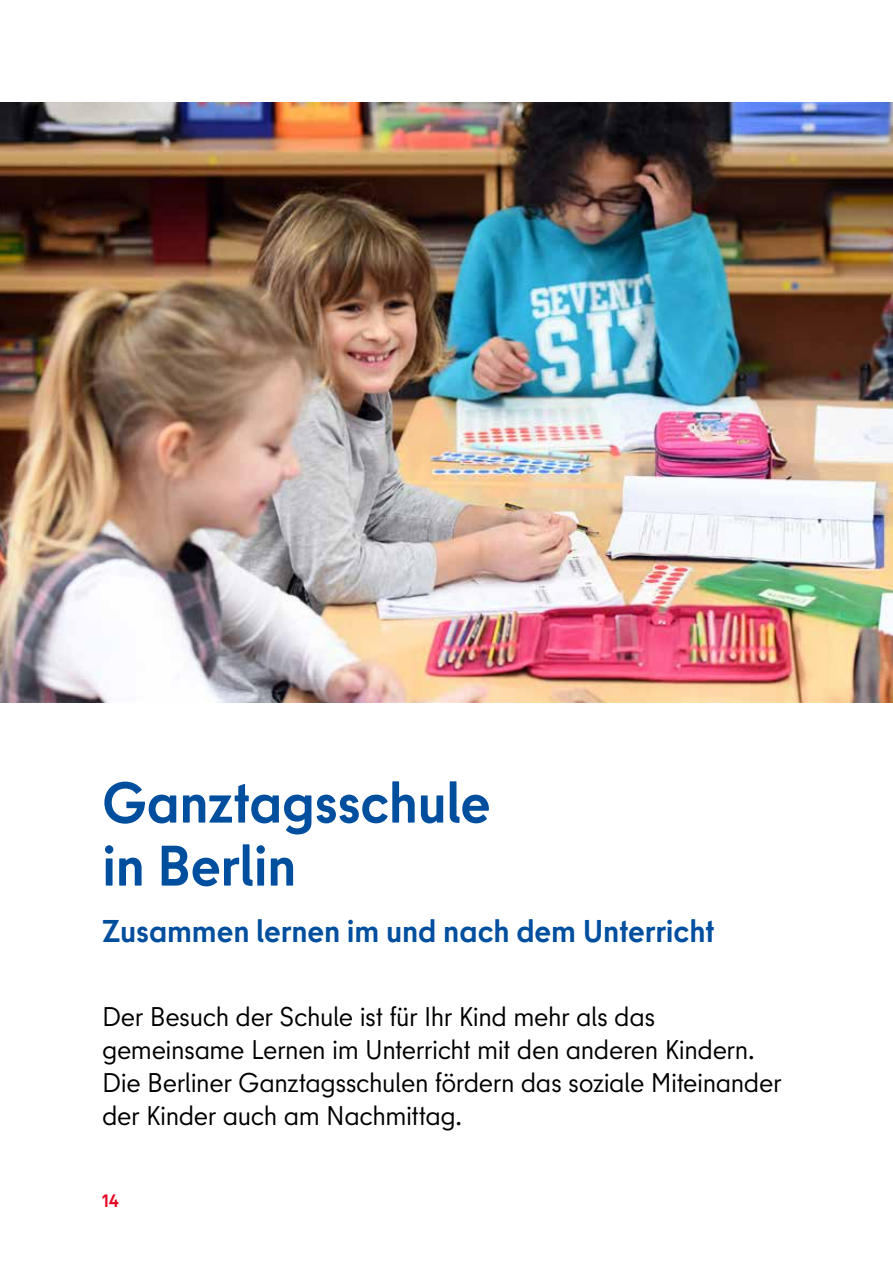
<style>
.page{position:relative;width:893px;height:1263px;background:#fff}
.page>*{position:absolute;margin:0;border:0;box-sizing:border-box;transform-origin:0 0}
.Kapitel_Headline{font:700 57px/63px "Berlin Type";letter-spacing:-.01em;color:#004f9f}
.Kapitel_Subheadline{font:700 31.5px "Berlin Type";letter-spacing:-.005em;color:#004f9f}
.Kapitel_Introtext{font:27px/33px "Berlin Type";letter-spacing:-.015em;color:#000}
.t1{font:700 18px "Berlin Type";color:#e40521}
</style>
<div class="page">
<img style="left:0;top:102px;width:893px;height:600px">
<p class="Kapitel_Headline" style="left:102px;top:771px;width:390px">Ganztagsschule in Berlin</p>
<p class="Kapitel_Subheadline" style="left:102px;top:911px;width:614px">Zusammen lernen im und nach dem Unterricht</p>
<p class="Kapitel_Introtext" style="left:102px;top:1000px;width:681px">Der Besuch der Schule ist für Ihr Kind mehr als das gemeinsame Lernen im Unterricht mit den anderen Kindern.<br>Die Berliner Ganztagsschulen fördern das soziale Miteinander der Kinder auch am Nachmittag.</p>
<p class="t1" style="left:102px;top:1189px;width:18px">14</p>
</div>
